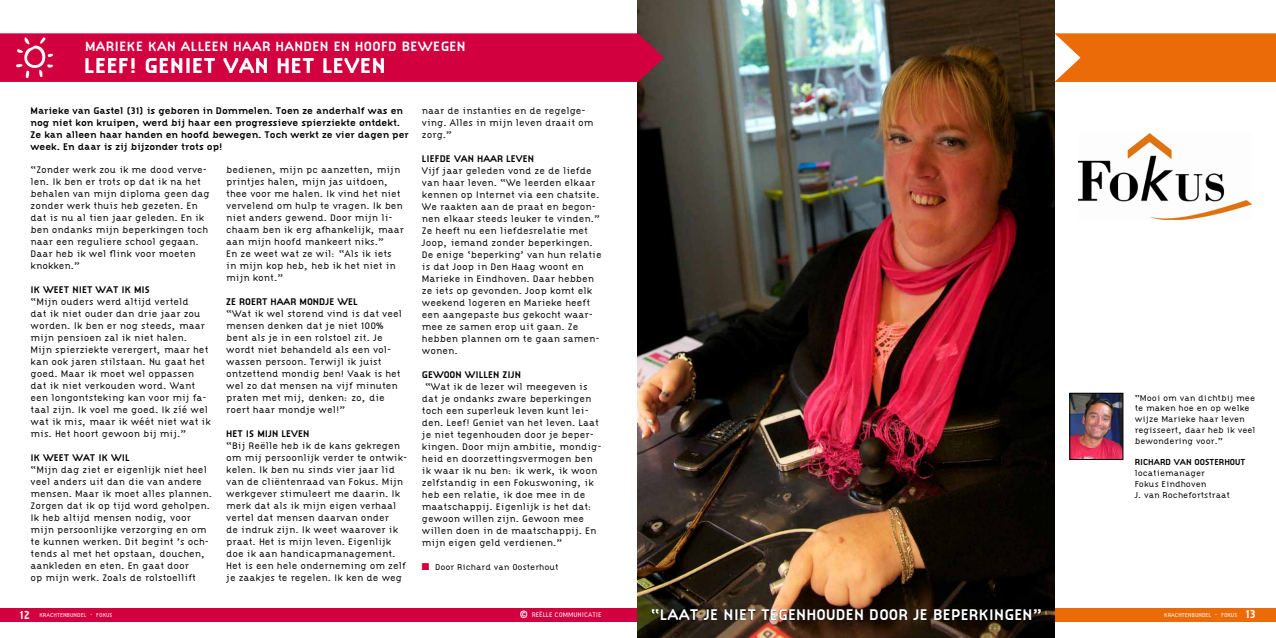
<style>
.page{position:relative;width:1276px;height:638px;background:#fff}
.page>*{position:absolute;margin:0;border:0;box-sizing:border-box;transform-origin:0 0}
.t1{font:700 22px "Citizen";letter-spacing:.025em;color:#fff}
.t2{font:700 16px "Citizen";letter-spacing:.01em;color:#fff}
.t3{font:700 14px "Citizen";letter-spacing:.025em;color:#fff}
.t4{font:300 10px/12px "Citizen";color:#000}
.t5{font:700 10px/12px "Citizen";color:#000}
.t6{font:300 9px/10.8px "Citizen";color:#000}
.t7{font:700 9px "Citizen";color:#000}
.t8{font:300 7px "Citizen";color:#fff}
.t9{font:300 6px "Citizen";color:#fff}
.s1{font-weight:700}
.s2{color:#d2003e}
.s3{font-weight:700;font-size:12px}
.s4{font-weight:700;font-size:11px}
</style>
<div class="page">
<div style="left:662px;top:608px;width:614px;height:13px;background:#eb6b09"></div>
<div style="left:0;top:608px;width:662px;height:13px;background:#d2003e"></div>
<img style="left:638px;top:0;width:416px;height:638px">
<svg style="left:1054px;top:33px;width:222px;height:49px"></svg>
<img style="left:1071px;top:395px;width:50px;height:62px">
<div style="left:1069px;top:393px;width:54px;height:66px;border:1px solid #000"></div>
<svg style="left:651px;top:609px;width:390px;height:12px"></svg>
<div style="left:0;top:33px;width:664px;height:49px;background:#d2003e"></div>
<img style="left:1079px;top:133px;width:172px;height:87px">
<p class="t3" style="left:85px;top:38px;width:382px">MARI EKE KAN ALLEEN HAAR HANDEN EN HOOFD BEWEGEN</p>
<p class="t1" style="left:84px;top:53px;width:303px">LEEF! GENI ET VAN HET LEVEN</p>
<p class="t5" style="left:31px;top:104px;width:380px">MARIEKE VAN GASTEL (31) IS GEBOREN IN DOMMELEN. TOEN ZE ANDERHALF WAS EN NOG NIET KON KRUIPEN, WERD BIJ HAAR EEN PROGRESSIEVE SPIERZIEKTE ONTDEKT.<br>ZE KAN ALLEEN HAAR HANDEN EN HOOFD BEWEGEN. TOCH WERKT ZE VIER DAGEN PER WEEK. EN DAAR IS ZIJ BIJZONDER TROTS OP!</p>
<p class="t4" style="left:31px;top:163px;width:181px">“Zonder werk zou ik me dood verve&shy;len. Ik ben er trots op dat ik na het behalen van mijn diploma geen dag zonder werk thuis heb gezeten. En dat is nu al tien jaar geleden. En ik ben ondanks mijn beperkingen toch naar een reguliere school gegaan.<br>Daar heb ik wel flink voor moeten knokken.”</p>
<p class="t4" style="left:31px;top:283px;width:182px"><span class="s1">IK WEET NIET WAT IK MIS<br></span>“Mijn ouders werd altijd verteld<br>dat ik niet ouder dan drie jaar zou worden. Ik ben er nog steeds, maar mijn pensioen zal ik niet halen.<br>Mijn spierziekte verergert, maar het kan ook jaren stilstaan. Nu gaat het goed. Maar ik moet wel oppassen dat ik niet verkouden word. Want een longontsteking kan voor mij fa&shy;taal zijn. Ik voel me goed. Ik zíé wel wat ik mis, maar ik wéét niet wat ik mis. Het hoort gewoon bij mij.”</p>
<p class="t4" style="left:31px;top:451px;width:183px"><span class="s1">IK WEET WAT I K WI L<br></span>“Mijn dag ziet er eigenlijk niet heel veel anders uit dan die van andere mensen. Maar ik moet alles plannen.<br>Zorgen dat ik op tijd word geholpen.<br>Ik heb altijd mensen nodig, voor mijn persoonlijke verzorging en om te kunnen werken. Dit begint ’s och&shy;tends al met het opstaan, douchen, aankleden en eten. En gaat door<br>op mijn werk. Zoals de rolstoellift</p>
<p class="t4" style="left:226px;top:163px;width:179px">bedienen, mijn pc aanzetten, mijn printjes halen, mijn jas uitdoen, thee voor me halen. Ik vind het niet vervelend om hulp te vragen. Ik ben niet anders gewend. Door mijn li&shy;chaam ben ik erg afhankelijk, maar aan mijn hoofd mankeert niks.”<br>En ze weet wat ze wil: “Als ik iets in mijn kop heb, heb ik het niet in mijn kont.”</p>
<p class="t4" style="left:226px;top:295px;width:177px"><span class="s1">ZE ROERT HAAR MONDJE WEL<br></span>“Wat ik wel storend vind is dat veel mensen denken dat je niet 100% bent als je in een rolstoel zit. Je wordt niet behandeld als een vol&shy;wassen persoon. Terwijl ik juist ontzettend mondig ben! Vaak is het wel zo dat mensen na vijf minuten praten met mij, denken: zo, die roert haar mondje wel!”</p>
<p class="t4" style="left:226px;top:427px;width:183px"><span class="s1">HET I S MIJN LEVEN<br></span>“Bij Reëlle heb ik de kans gekregen om mij persoonlijk verder te ontwik&shy;kelen. Ik ben nu sinds vier jaar lid van de cliëntenraad van Fokus. Mijn werkgever stimuleert me daarin. Ik merk dat als ik mijn eigen verhaal vertel dat mensen daarvan onder<br>de indruk zijn. Ik weet waarover ik praat. Het is mijn leven. Eigenlijk doe ik aan handicapmanagement.<br>Het is een hele onderneming om zelf je zaakjes te regelen. Ik ken de weg</p>
<p class="t4" style="left:422px;top:105px;width:173px">naar de instanties en de regelge&shy;ving. Alles in mijn leven draait om zorg.”</p>
<p class="t4" style="left:422px;top:153px;width:181px"><span class="s1">LI EFDE VAN HAAR LEVEN<br></span>Vijf jaar geleden vond ze de liefde van haar leven. “We leerden elkaar kennen op Internet via een chatsite.<br>We raakten aan de praat en begon&shy;nen elkaar steeds leuker te vinden.”<br>Ze heeft nu een liefdesrelatie met<br>Joop, iemand zonder beperkingen.<br>De enige ‘beperking’ van hun relatie is dat Joop in Den Haag woont en<br>Marieke in Eindhoven. Daar hebben ze iets op gevonden. Joop komt elk weekend logeren en Marieke heeft een aangepaste bus gekocht waar&shy;mee ze samen erop uit gaan. Ze hebben plannen om te gaan samen&shy;wonen.</p>
<p class="t5" style="left:422px;top:368px;width:100px">GEWOON WI LLEN ZIJN</p>
<p class="t4" style="left:425px;top:381px;width:164px">“Wat ik de lezer wil meegeven is</p>
<p class="t4" style="left:422px;top:393px;width:171px">dat je ondanks zware beperkingen</p>
<p class="t4" style="left:422px;top:405px;width:168px">toch een superleuk leven kunt lei-</p>
<p class="t4" style="left:422px;top:417px;width:178px">den. Leef! Geniet van het leven. Laat</p>
<p class="t4" style="left:422px;top:429px;width:173px">je niet tegenhouden door je beper-</p>
<p class="t4" style="left:422px;top:441px;width:181px">kingen. Door mijn ambitie, mondig-</p>
<p class="t4" style="left:422px;top:453px;width:172px">heid en doorzettingsvermogen ben</p>
<p class="t4" style="left:422px;top:465px;width:177px">ik waar ik nu ben: ik werk, ik woon</p>
<p class="t4" style="left:422px;top:477px;width:173px">zelfstandig in een Fokuswoning, ik</p>
<p class="t4" style="left:422px;top:489px;width:165px">heb een relatie, ik doe mee in de</p>
<p class="t4" style="left:422px;top:501px;width:172px">maatschappij. Eigenlijk is het dat:</p>
<p class="t4" style="left:422px;top:513px;width:164px">gewoon willen zijn. Gewoon mee</p>
<p class="t4" style="left:422px;top:525px;width:176px">willen doen in de maatschappij. En</p>
<p class="t4" style="left:422px;top:537px;width:142px">mijn eigen geld verdienen.”</p>
<p class="t6" style="left:422px;top:561px;width:138px"><span class="s2">■</span> Door Richard van Oosterhout</p>
<p class="t6" style="left:1134px;top:392px;width:122px">“Mooi om van dichtbij mee te maken hoe en op welke wijze Marieke haar leven regisseert, daar heb ik veel bewondering voor.”</p>
<p class="t7" style="left:1134px;top:457px;width:46px">RI CHARD VAN</p>
<p class="t6" style="left:1134px;top:457px;width:112px;text-indent:60px"><span class="s1">OOSTERHOUT </span>locatiemanager<br>Fokus Eindhoven<br>J. van Rochefortstraat</p>
<p class="t2" style="left:650px;top:605px;width:393px">“LAAT JE NI ET TEGENHOUDEN DOOR JE BEPERKI NGEN”</p>
<p class="t9" style="left:19px;top:611px;width:95px"><span class="s3">12</span> KRACHTENBUNDEL - FOKUS</p>
<p class="t8" style="left:520px;top:610px;width:83px"><span class="s4">©</span> REËLLE COMMUNICATIE</p>
<p class="t9" style="left:1164px;top:611px;width:93px">KRACHTENBUNDEL - FOKUS <span class="s3">13</span></p>
</div>
